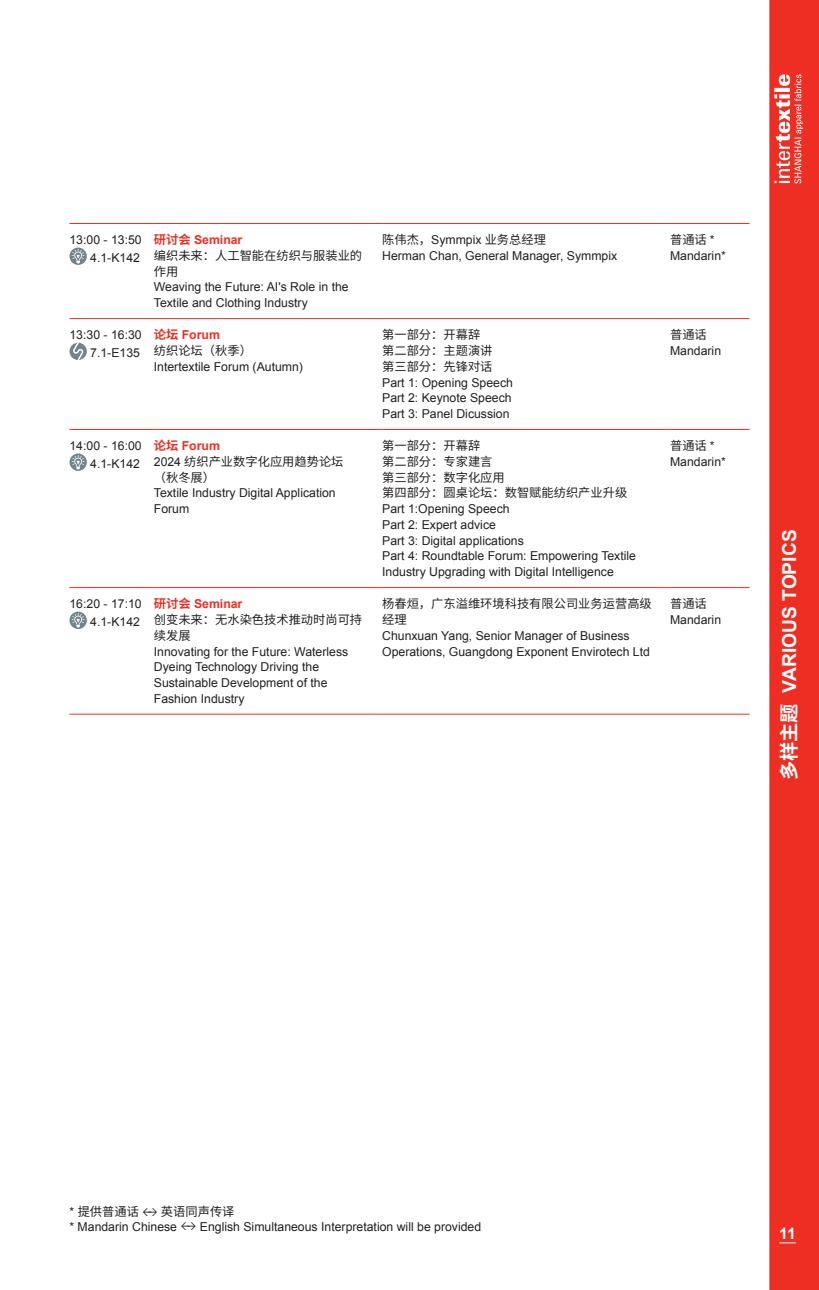
<style>
.page{position:relative;width:819px;height:1290px;background:#fff}
.page>*{position:absolute;margin:0;border:0;box-sizing:border-box;transform-origin:0 0}
.t1{font:700 19.25px "Arial";color:#fff}
.t2{font:700 15.75px "Arial";color:#fff}
.t3{font:12.25px/15.8px "Arial";color:#231f20}
.t4{font:12.25px/15.8px "Source Han Sans CN";color:#231f20}
.t5{font:700 12.25px "Arial";color:#ee2e22}
.s1{font-family:"Source Han Sans CN"}
.s2{font-family:"Arial"}
</style>
<div class="page">
<div style="left:769px;top:0;width:50px;height:1290px;background:#ee2e22"></div>
<svg style="left:774px;top:74px;width:29px;height:110px"></svg>
<svg style="left:779px;top:1242px;width:16px;height:1px"></svg>
<hr style="left:69px;top:223px;width:85px;height:1px;background:#ee2e22">
<hr style="left:154px;top:223px;width:228px;height:1px;background:#ee2e22">
<hr style="left:382px;top:223px;width:288px;height:1px;background:#ee2e22">
<hr style="left:670px;top:223px;width:79px;height:1px;background:#ee2e22">
<hr style="left:69px;top:318px;width:85px;height:1px;background:#ee2e22">
<hr style="left:154px;top:318px;width:228px;height:1px;background:#ee2e22">
<hr style="left:382px;top:318px;width:288px;height:1px;background:#ee2e22">
<hr style="left:670px;top:318px;width:79px;height:1px;background:#ee2e22">
<hr style="left:69px;top:429px;width:85px;height:1px;background:#ee2e22">
<hr style="left:154px;top:429px;width:228px;height:1px;background:#ee2e22">
<hr style="left:382px;top:429px;width:288px;height:1px;background:#ee2e22">
<hr style="left:670px;top:429px;width:79px;height:1px;background:#ee2e22">
<hr style="left:69px;top:587px;width:85px;height:1px;background:#ee2e22">
<hr style="left:154px;top:587px;width:228px;height:1px;background:#ee2e22">
<hr style="left:382px;top:587px;width:288px;height:1px;background:#ee2e22">
<hr style="left:670px;top:587px;width:79px;height:1px;background:#ee2e22">
<hr style="left:69px;top:714px;width:85px;height:1px;background:#ee2e22">
<hr style="left:154px;top:714px;width:228px;height:1px;background:#ee2e22">
<hr style="left:382px;top:714px;width:288px;height:1px;background:#ee2e22">
<hr style="left:670px;top:714px;width:79px;height:1px;background:#ee2e22">
<svg style="left:69px;top:248px;width:18px;height:17px"></svg>
<svg style="left:72px;top:249px;width:13px;height:14px"></svg>
<div style="left:69px;top:343px;width:18px;height:17px;background:#70848d;border-radius:50%"></div>
<svg style="left:73px;top:343px;width:11px;height:17px"></svg>
<svg style="left:69px;top:453px;width:18px;height:18px"></svg>
<svg style="left:72px;top:455px;width:13px;height:14px"></svg>
<svg style="left:69px;top:612px;width:18px;height:17px"></svg>
<svg style="left:72px;top:613px;width:13px;height:14px"></svg>
<p class="t3" style="left:69px;top:231px;width:74px;line-height:17.5px;text-align:right">13:00 - 13:50<br>4.1-K142</p>
<p class="t5" style="left:154px;top:232px;width:90px"><span class="s1">研讨会</span> Seminar</p>
<p class="t4" style="left:154px;top:248px;width:210px">编织未来：人工智能在纺织与服装业的作用</p>
<p class="t3" style="left:154px;top:279px;width:196px">Weaving the Future: AI's Role in the<br>Textile and Clothing Industry</p>
<p class="t3" style="left:69px;top:326px;width:74px;line-height:17.5px;text-align:right">13:30 - 16:30<br>7.1-E135</p>
<p class="t5" style="left:154px;top:327px;width:68px"><span class="s1">论坛</span> Forum</p>
<p class="t4" style="left:154px;top:343px;width:99px">纺织论坛（秋季）</p>
<p class="t3" style="left:154px;top:359px;width:151px">Intertextile Forum (Autumn)</p>
<p class="t3" style="left:69px;top:437px;width:74px;line-height:17.5px;text-align:right">14:00 - 16:00<br>4.1-K142</p>
<p class="t5" style="left:154px;top:438px;width:68px"><span class="s1">论坛</span> Forum</p>
<p class="t4" style="left:154px;top:454px;width:191px"><span class="s2">2024</span> 纺织产业数字化应用趋势论坛（秋冬展）</p>
<p class="t3" style="left:154px;top:485px;width:183px">Textile Industry Digital Application<br>Forum</p>
<p class="t3" style="left:69px;top:595px;width:74px;line-height:17.5px;text-align:right">16:20 - 17:10<br>4.1-K142</p>
<p class="t5" style="left:154px;top:596px;width:90px"><span class="s1">研讨会</span> Seminar</p>
<p class="t4" style="left:154px;top:612px;width:210px">创变未来：无水染色技术推动时尚可持续发展</p>
<p class="t3" style="left:154px;top:643px;width:196px">Innovating for the Future: Waterless<br>Dyeing Technology Driving the<br>Sustainable Development of the<br>Fashion Industry</p>
<p class="t4" style="left:382px;top:232px;width:165px">陈伟杰，<span class="s2">Symmpix</span> 业务总经理</p>
<p class="t3" style="left:382px;top:248px;width:236px">Herman Chan, General Manager, Symmpix</p>
<p class="t4" style="left:670px;top:232px;width:46px">普通话 <span class="s2">*</span></p>
<p class="t3" style="left:670px;top:248px;width:57px">Mandarin*</p>
<p class="t4" style="left:382px;top:327px;width:112px">第一部分：开幕辞第二部分：主题演讲第三部分：先锋对话</p>
<p class="t3" style="left:382px;top:374px;width:132px;text-align:justify">Part 1: Opening Speech Part 2: Keynote Speech Part 3: Panel Dicussion</p>
<p class="t4" style="left:382px;top:438px;width:246px">第一部分：开幕辞<br>第二部分：专家建言<br>第三部分：数字化应用<br>第四部分：圆桌论坛：数智赋能纺织产业升级</p>
<p class="t3" style="left:382px;top:501px;width:255px">Part 1:Opening Speech<br>Part 2: Expert advice<br>Part 3: Digital applications<br>Part 4: Roundtable Forum: Empowering Textile Industry Upgrading with Digital Intelligence</p>
<p class="t4" style="left:382px;top:596px;width:271px">杨春烜，广东溢维环境科技有限公司业务运营高级经理</p>
<p class="t3" style="left:382px;top:628px;width:269px">Chunxuan Yang, Senior Manager of Business<br>Operations, Guangdong Exponent Envirotech Ltd</p>
<p class="t4" style="left:670px;top:327px;width:38px">普通话</p>
<p class="t3" style="left:670px;top:343px;width:53px">Mandarin</p>
<p class="t4" style="left:670px;top:438px;width:46px">普通话 <span class="s2">*</span></p>
<p class="t3" style="left:670px;top:454px;width:57px">Mandarin*</p>
<p class="t4" style="left:670px;top:596px;width:38px">普通话</p>
<p class="t3" style="left:670px;top:612px;width:53px">Mandarin</p>
<h1 class="t1" style="left:776px;top:780px;width:252px;rotate:-90deg"><span class="s1">多样主题</span> VARIOUS TOPICS</h1>
<p class="t4" style="left:69px;top:1204px;width:71px"><span class="s2">*</span> 提供普通话</p>
<p class="t4" style="left:161px;top:1204px;width:75px">英语同声传译</p>
<p class="t3" style="left:69px;top:1219px;width:109px">* Mandarin Chinese</p>
<p class="t3" style="left:200px;top:1219px;width:283px">English Simultaneous Interpretation will be provided</p>
<p class="t2" style="left:779px;top:1223px;width:18px">11</p>
</div>
